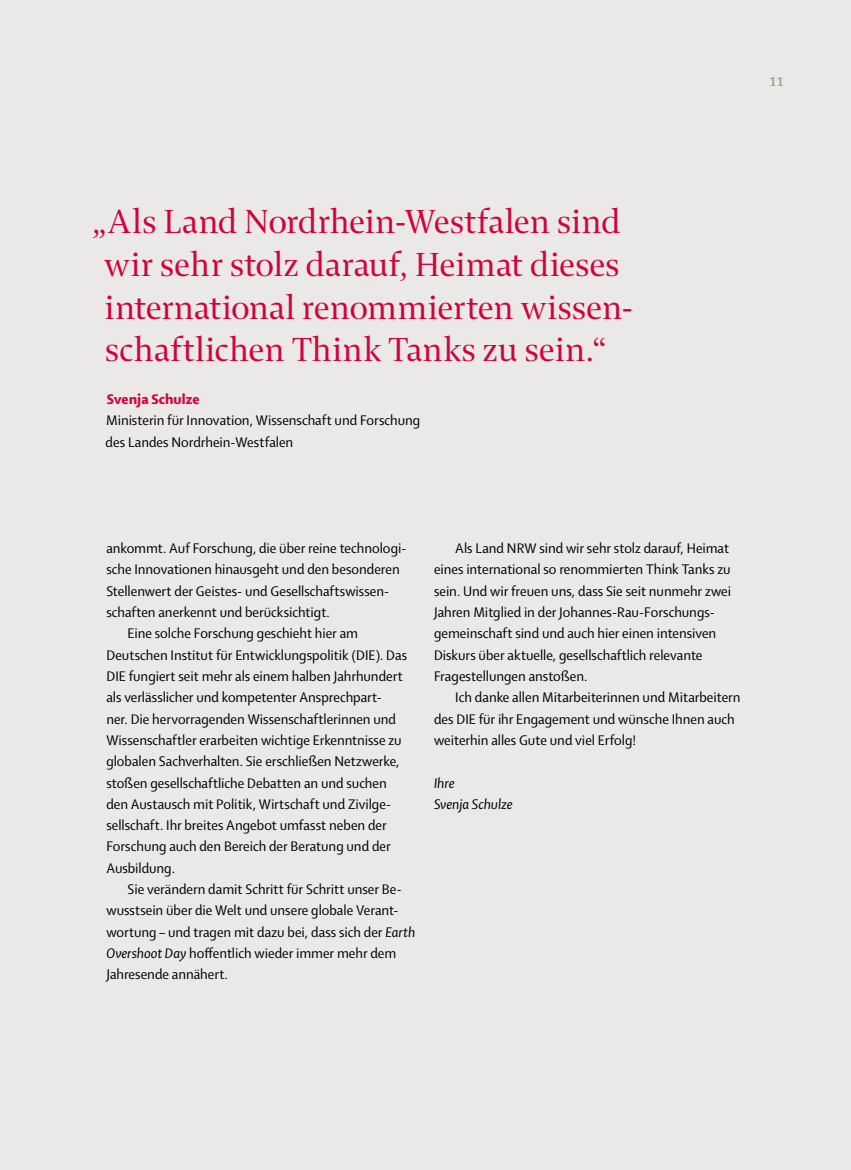
<style>
.page{position:relative;width:851px;height:1170px;background:#fff}
.page>*{position:absolute;margin:0;border:0;box-sizing:border-box;transform-origin:0 0}
.t1{font:36px/42.6px "Enigma Display";color:#d0043c;text-align:center}
.t2{font:19.5px "Enigma Display";color:#9b9387}
.t3{font:15px/21.3px "Shaker 2";color:#000}
.t4{font:italic 15px/21.3px "Shaker 2";color:#000}
.t5{font:800 15px "Shaker 2";letter-spacing:.005em;color:#d0043c}
.s1{font-style:italic}
</style>
<div class="page">
<div style="left:0;top:0;width:850px;height:1169px;background:#ebe9e7"></div>
<h2 class="t2" style="left:769px;top:69px;width:16px">11</h2>
<h1 class="t1" style="left:92px;top:201px;width:542px">„Als Land Nordrhein-Westfalen sind wir sehr stolz darauf, Heimat dieses international renommierten wissen&shy;schaftlichen Think Tanks zu sein.“</h1>
<p class="t5" style="left:107px;top:389px;width:94px">Svenja Schulze</p>
<p class="t3" style="left:106px;top:409px;width:316px">Ministerin für Innovation, Wissenschaft und Forschung des Landes Nordrhein-Westfalen</p>
<p class="t3" style="left:106px;top:537px;width:301px">ankommt. Auf Forschung, die über reine technologi-</p>
<p class="t3" style="left:106px;top:558px;width:295px">sche Innovationen hinausgeht und den besonderen</p>
<p class="t3" style="left:106px;top:579px;width:284px">Stellenwert der Geistes- und Gesellschaftswissen-</p>
<p class="t3" style="left:106px;top:600px;width:225px">schaften anerkennt und berücksichtigt.</p>
<p class="t3" style="left:128px;top:622px;width:232px">Eine solche Forschung geschieht hier am</p>
<p class="t3" style="left:106px;top:643px;width:302px">Deutschen Institut für Entwicklungspolitik (DIE). Das</p>
<p class="t3" style="left:106px;top:664px;width:298px">DIE fungiert seit mehr als einem halben Jahrhundert</p>
<p class="t3" style="left:106px;top:686px;width:277px">als verlässlicher und kompetenter Ansprechpart-</p>
<p class="t3" style="left:106px;top:707px;width:291px">ner. Die hervorragenden Wissenschaftlerinnen und</p>
<p class="t3" style="left:106px;top:728px;width:297px">Wissenschaftler erarbeiten wichtige Erkenntnisse zu</p>
<p class="t3" style="left:106px;top:750px;width:294px">globalen Sachverhalten. Sie erschließen Netzwerke,</p>
<p class="t3" style="left:106px;top:771px;width:282px">stoßen gesellschaftliche Debatten an und suchen</p>
<p class="t3" style="left:106px;top:792px;width:286px">den Austausch mit Politik, Wirtschaft und Zivilge-</p>
<p class="t3" style="left:106px;top:813px;width:282px">sellschaft. Ihr breites Angebot umfasst neben der</p>
<p class="t3" style="left:106px;top:835px;width:286px">Forschung auch den Bereich der Beratung und der</p>
<p class="t3" style="left:106px;top:856px;width:70px">Ausbildung.</p>
<p class="t3" style="left:128px;top:877px;width:275px">Sie verändern damit Schritt für Schritt unser Be-</p>
<p class="t3" style="left:106px;top:899px;width:293px">wusstsein über die Welt und unsere globale Verant-</p>
<p class="t3" style="left:106px;top:920px;width:310px">wortung – und tragen mit dazu bei, dass sich der <span class="s1">Earth</span></p>
<p class="t3" style="left:106px;top:941px;width:291px"><span class="s1">Overshoot Day</span> hoffentlich wieder immer mehr dem</p>
<p class="t3" style="left:106px;top:963px;width:123px">Jahresende annähert.</p>
<p class="t3" style="left:434px;top:537px;width:298px;text-indent:21px">Als Land NRW sind wir sehr stolz darauf, Heimat eines international so renommierten Think Tanks zu sein. Und wir freuen uns, dass Sie seit nunmehr zwei Jahren Mitglied in der Johannes-Rau-Forschungs&shy;gemeinschaft sind und auch hier einen intensiven Diskurs über aktuelle, gesellschaftlich relevante Fragestellungen anstoßen.</p>
<p class="t3" style="left:434px;top:686px;width:308px;text-indent:21px">Ich danke allen Mitarbeiterinnen und Mitarbeitern des DIE für ihr Engagement und wünsche Ihnen auch weiterhin alles Gute und viel Erfolg!</p>
<p class="t4" style="left:434px;top:771px;width:80px">Ihre<br>Svenja Schulze</p>
</div>
